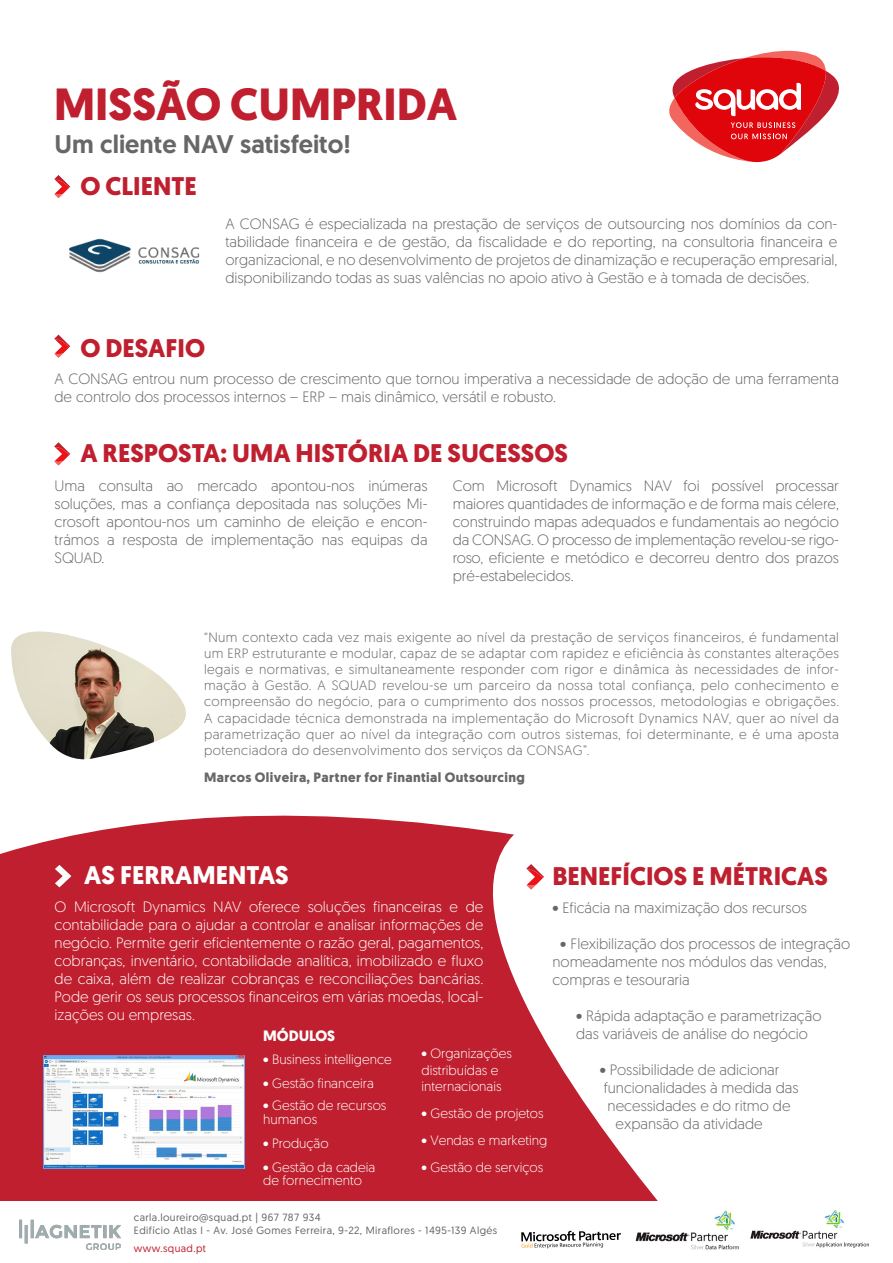
<style>
.page{position:relative;width:893px;height:1263px;background:#fff}
.page>*{position:absolute;margin:0;border:0;box-sizing:border-box;transform-origin:0 0}
.t1{font:700 45px "Geomanist";color:#bf1f2e}
.t2{font:700 25.5px "Geomanist";color:#bf1f2e}
.t3{font:500 25.5px "Geomanist";color:#67676a}
.t4{font:700 25.5px "Geomanist";color:#fff}
.t5{font:300 15px/18px "Geomanist";color:#67676a;text-align:justify}
.t6{font:300 15px/18px "Geomanist";color:#fff;text-align:justify}
.t7{font:700 15px "Geomanist";color:#fff}
.t8{font:300 13.5px/16.2px "Geomanist";letter-spacing:.03em;color:#67676a;text-align:justify}
.t9{font:300 13.5px/13.5px "Geomanist";color:#fff}
.t10{font:700 13.5px "Geomanist";letter-spacing:.03em;color:#67676a}
.t11{font:10.5px "Geomanist";letter-spacing:.04em;color:#646566}
.t12{font:10.5px "Geomanist";letter-spacing:.04em;color:#bf1f2e}
</style>
<div class="page">
<svg style="left:0;top:759px;width:434px;height:442px;fill:#bf1f2e"></svg>
<svg style="left:434px;top:824px;width:224px;height:377px;fill:#bf1f2e"></svg>
<svg style="left:54px;top:175px;width:16px;height:23px"></svg>
<svg style="left:54px;top:334px;width:16px;height:24px"></svg>
<svg style="left:54px;top:442px;width:16px;height:24px"></svg>
<svg style="left:55px;top:865px;width:16px;height:22px"></svg>
<svg style="left:669px;top:51px;width:170px;height:111px"></svg>
<img style="left:44px;top:1055px;width:201px;height:113px">
<svg style="left:526px;top:864px;width:18px;height:26px"></svg>
<img style="left:11px;top:631px;width:175px;height:128px">
<img style="left:68px;top:238px;width:132px;height:35px">
<img style="left:19px;top:1219px;width:102px;height:31px">
<img style="left:750px;top:1210px;width:119px;height:38px">
<img style="left:635px;top:1210px;width:104px;height:40px">
<svg style="left:521px;top:1230px;width:100px;height:19px"></svg>
<p class="t1" style="left:54px;top:74px;width:404px">MISSÃO CUMPRIDA</p>
<p class="t3" style="left:55px;top:127px;width:298px">Um cliente NAV satisfeito!</p>
<p class="t2" style="left:80px;top:169px;width:118px">O CLIENTE</p>
<p class="t5" style="left:225px;top:214px;width:614px">A CONSAG é especializada na prestação de serviços de outsourcing nos domínios da con&shy;tabilidade financeira e de gestão, da fiscalidade e do reporting, na consultoria financeira e organizacional, e no desenvolvimento de projetos de dinamização e recuperação empresarial, disponibilizando todas as suas valências no apoio ativo à Gestão e à tomada de decisões.</p>
<p class="t2" style="left:80px;top:331px;width:126px">O DESAFIO</p>
<p class="t5" style="left:55px;top:370px;width:786px">A CONSAG entrou num processo de crescimento que tornou imperativa a necessidade de adoção de uma ferramenta de controlo dos processos internos – ERP – mais dinâmico, versátil e robusto.</p>
<p class="t2" style="left:80px;top:436px;width:489px">A RESPOSTA: UMA HISTÓRIA DE SUCESSOS</p>
<p class="t5" style="left:55px;top:476px;width:374px">Uma consulta ao mercado apontou-nos inúmeras soluções, mas a confiança depositada nas soluções Mi&shy;crosoft apontou-nos um caminho de eleição e encon&shy;trámos a resposta de implementação nas equipas da SQUAD.</p>
<p class="t5" style="left:453px;top:476px;width:388px">Com Microsoft Dynamics NAV foi possível processar maiores quantidades de informação e de forma mais célere, construindo mapas adequados e fundamentais ao negócio da CONSAG. O processo de implementação revelou-se rigo&shy;roso, eficiente e metódico e decorreu dentro dos prazos pré-estabelecidos.</p>
<p class="t8" style="left:204px;top:628px;width:636px">“Num contexto cada vez mais exigente ao nível da prestação de serviços financeiros, é fundamental um ERP estruturante e modular, capaz de se adaptar com rapidez e eficiência às constantes alterações legais e normativas, e simultaneamente responder com rigor e dinâmica às necessidades de infor&shy;mação à Gestão. A SQUAD revelou-se um parceiro da nossa total confiança, pelo conhecimento e compreensão do negócio, para o cumprimento dos nossos processos, metodologias e obrigações.<br>A capacidade técnica demonstrada na implementação do Microsoft Dynamics NAV, quer ao nível da parametrização quer ao nível da integração com outros sistemas, foi determinante, e é uma aposta potenciadora do desenvolvimento dos serviços da CONSAG”.</p>
<p class="t10" style="left:204px;top:768px;width:322px">Marcos Oliveira, Partner for Finantial Outsourcing</p>
<p class="t2" style="left:552px;top:859px;width:277px">BENEFÍCIOS E MÉTRICAS</p>
<p class="t5" style="left:552px;top:898px;width:256px">• Eficácia na maximização dos recursos</p>
<p class="t5" style="left:560px;top:934px;width:291px">• Flexibilização dos processos de integração</p>
<p class="t5" style="left:552px;top:952px;width:276px">nomeadamente nos módulos das vendas,</p>
<p class="t5" style="left:552px;top:970px;width:139px">compras e tesouraria</p>
<p class="t5" style="left:576px;top:1006px;width:247px">• Rápida adaptação e parametrização</p>
<p class="t5" style="left:576px;top:1024px;width:233px">das variáveis de análise do negócio</p>
<p class="t5" style="left:600px;top:1060px;width:181px">• Possibilidade de adicionar</p>
<p class="t5" style="left:604px;top:1078px;width:196px">funcionalidades à medida das</p>
<p class="t5" style="left:608px;top:1096px;width:184px">necessidades e do ritmo de</p>
<p class="t5" style="left:615px;top:1114px;width:149px">expansão da atividade</p>
<p class="t4" style="left:84px;top:858px;width:206px">AS FERRAMENTAS</p>
<p class="t6" style="left:55px;top:897px;width:430px">O Microsoft Dynamics NAV oferece soluções financeiras e de contabilidade para o ajudar a controlar e analisar informações de negócio. Permite gerir eficientemente o razão geral, pagamentos, cobranças, inventário, contabilidade analítica, imobilizado e fluxo de caixa, além de realizar cobranças e reconciliações bancárias.<br>Pode gerir os seus processos financeiros em várias moedas, local&shy;izações ou empresas.</p>
<p class="t7" style="left:263px;top:1026px;width:74px">MÓDULOS</p>
<p class="t9" style="left:263px;top:1052px;width:130px">• Business intelligence</p>
<p class="t9" style="left:263px;top:1076px;width:112px">• Gestão financeira</p>
<p class="t9" style="left:263px;top:1098px;width:125px">• Gestão de recursos humanos</p>
<p class="t9" style="left:263px;top:1136px;width:67px">• Produção</p>
<p class="t9" style="left:263px;top:1160px;width:114px">• Gestão da cadeia</p>
<p class="t9" style="left:263px;top:1173px;width:100px">de fornecimento</p>
<p class="t9" style="left:421px;top:1046px;width:92px">• Organizações</p>
<p class="t9" style="left:421px;top:1063px;width:79px">distribuídas e</p>
<p class="t9" style="left:421px;top:1079px;width:82px">internacionais</p>
<p class="t9" style="left:421px;top:1106px;width:124px">• Gestão de projetos</p>
<p class="t9" style="left:421px;top:1133px;width:127px">• Vendas e marketing</p>
<p class="t9" style="left:421px;top:1160px;width:123px">• Gestão de serviços</p>
<p class="t11" style="left:134px;top:1211px;width:188px">carla.loureiro@squad.pt | 967 787 934</p>
<p class="t11" style="left:134px;top:1223px;width:365px">Edifício Atlas I - Av. José Gomes Ferreira, 9-22, Miraflores - 1495-139 Algés</p>
<p class="t12" style="left:134px;top:1241px;width:74px">www.squad.pt</p>
</div>
